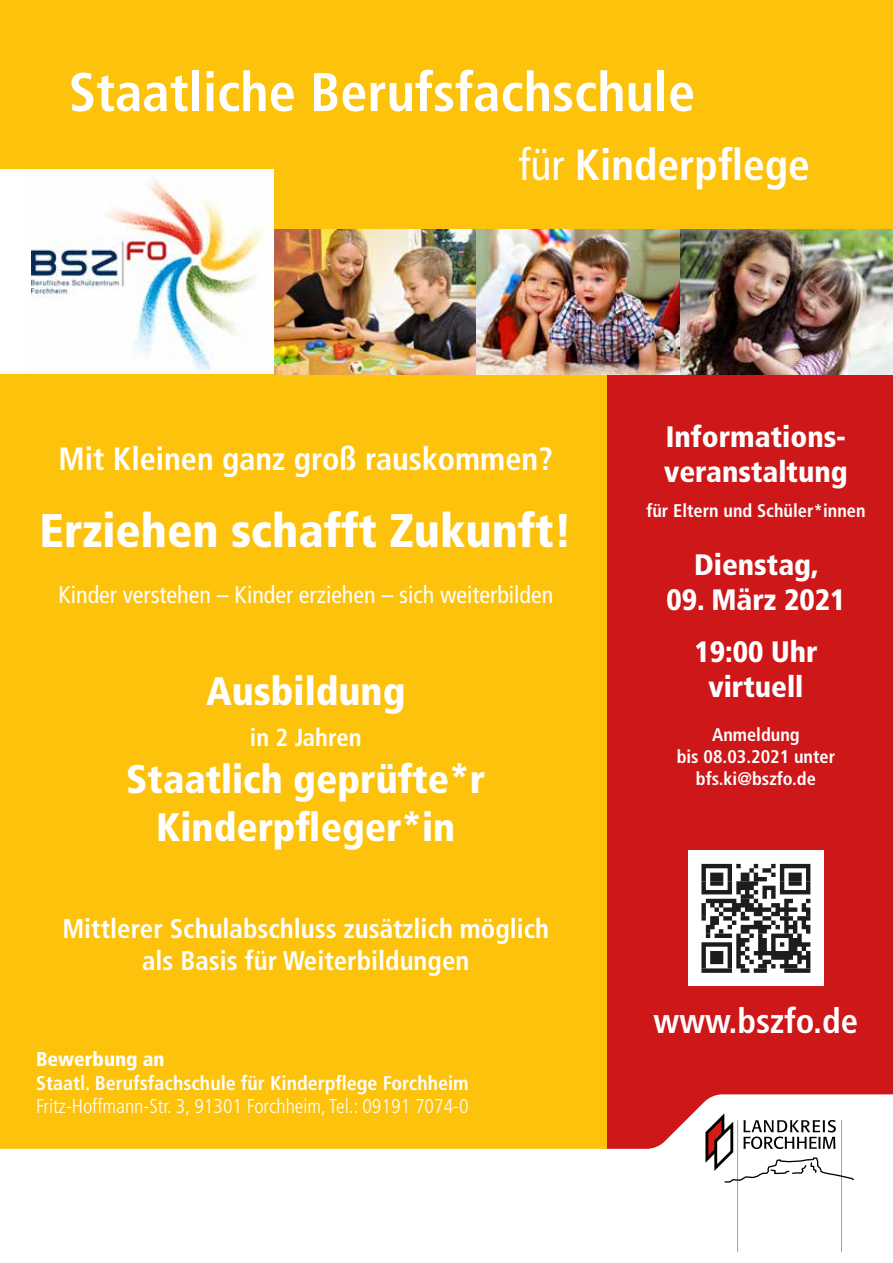
<style>
.page{position:relative;width:893px;height:1263px;background:#fdc20b}
.page>*{position:absolute;margin:0;border:0;box-sizing:border-box;transform-origin:0 0}
.t1{font:700 condensed 54.45px "Frutiger LT Std";color:#fff}
.t2{font:900 condensed 47.25px "Frutiger LT Std";color:#fff}
.t3{font:700 condensed 43.65px "Frutiger LT Std";color:#fff}
.t4{font:900 condensed 39.75px/47.7px "Frutiger LT Std";color:#fff;text-align:center}
.t5{font:700 condensed 34.8px "Frutiger LT Std";color:#fff}
.t6{font:700 condensed 32.25px "Frutiger LT Std";color:#fff}
.t7{font:900 condensed 29.55px/35.4px "Frutiger LT Std";color:#fff}
.t8{font:700 condensed 26.85px/32.2px "Frutiger LT Std";color:#fff;text-align:center}
.t9{font:700 condensed 24.6px "Frutiger LT Std";color:#fff}
.t10{font:condensed 24px "Frutiger LT Std";color:#fff}
.t11{font:300 condensed 19.95px "Frutiger LT Std";color:#fff}
.t12{font:700 condensed 19.95px "Frutiger LT Std";color:#fff}
.t13{font:900 condensed 19.95px "Frutiger LT Std";color:#fff}
.t14{font:700 condensed 18.3px/22px "Frutiger LT Std";color:#fff;text-align:center}
.s1{font-weight:400}
</style>
<div class="page">
<div style="left:607px;top:374px;width:286px;height:801px;background:#cd1719"></div>
<div style="left:688px;top:850px;width:136px;height:136px;background:#fff"></div>
<svg style="left:701px;top:864px;width:109px;height:109px"></svg>
<hr style="left:806px;top:864px;width:4px;height:17px;background:#1d1d1b">
<img style="left:274px;top:230px;width:400px;height:144px">
<img style="left:674px;top:230px;width:219px;height:144px">
<div style="left:0;top:169px;width:274px;height:205px;background:#fff"></div>
<img style="left:32px;top:181px;width:233px;height:191px">
<svg style="left:0;top:1094px;width:893px;height:169px;fill:#fff"></svg>
<svg style="left:704px;top:1110px;width:151px;height:142px;background:#eae8e8"></svg>
<h1 class="t1" style="left:69px;top:60px;width:628px">Staatliche Berufsfachschule</h1>
<h3 class="t3" style="left:518px;top:139px;width:293px"><span class="s1">für</span> Kinderpflege</h3>
<h3 class="t6" style="left:59px;top:440px;width:496px">Mit Kleinen ganz groß rauskommen?</h3>
<h2 class="t2" style="left:40px;top:502px;width:534px">Erziehen schafft Zukunft!</h2>
<h3 class="t10" style="left:58px;top:581px;width:496px">Kinder verstehen – Kinder erziehen – sich weiterbilden</h3>
<h3 class="t4" style="left:206px;top:667px;width:201px">Ausbildung</h3>
<h3 class="t9" style="left:250px;top:723px;width:113px">in 2 Jahren</h3>
<h3 class="t4" style="left:126px;top:756px;width:360px">Staatlich geprüfte*r<br>Kinderpfleger*in</h3>
<h3 class="t8" style="left:62px;top:912px;width:488px">Mittlerer Schulabschluss zusätzlich möglich als Basis für Weiterbildungen</h3>
<p class="t13" style="left:36px;top:1047px;width:130px">Bewerbung an</p>
<p class="t12" style="left:36px;top:1071px;width:434px">Staatl. Berufsfachschule für Kinderpflege Forchheim</p>
<p class="t11" style="left:36px;top:1095px;width:434px">Fritz-Hoffmann-Str. 3, 91301 Forchheim, Tel.: 09191 7074-0</p>
<h3 class="t7" style="left:664px;top:419px;width:185px">Informations&shy;veranstaltung</h3>
<p class="t14" style="left:646px;top:500px;width:221px">für Eltern und Schüler*innen</p>
<h3 class="t7" style="left:694px;top:547px;width:126px">Dienstag,</h3>
<h3 class="t7" style="left:666px;top:574px;width:181px;line-height:51.3px;text-align:center">09. März 2021<br>19:00 Uhr</h3>
<h3 class="t7" style="left:708px;top:669px;width:97px">virtuell</h3>
<p class="t14" style="left:677px;top:724px;width:160px">Anmeldung<br>bis 08.03.2021 unter bfs.ki@bszfo.de</p>
<h3 class="t5" style="left:654px;top:1000px;width:206px">www.bszfo.de</h3>
</div>
